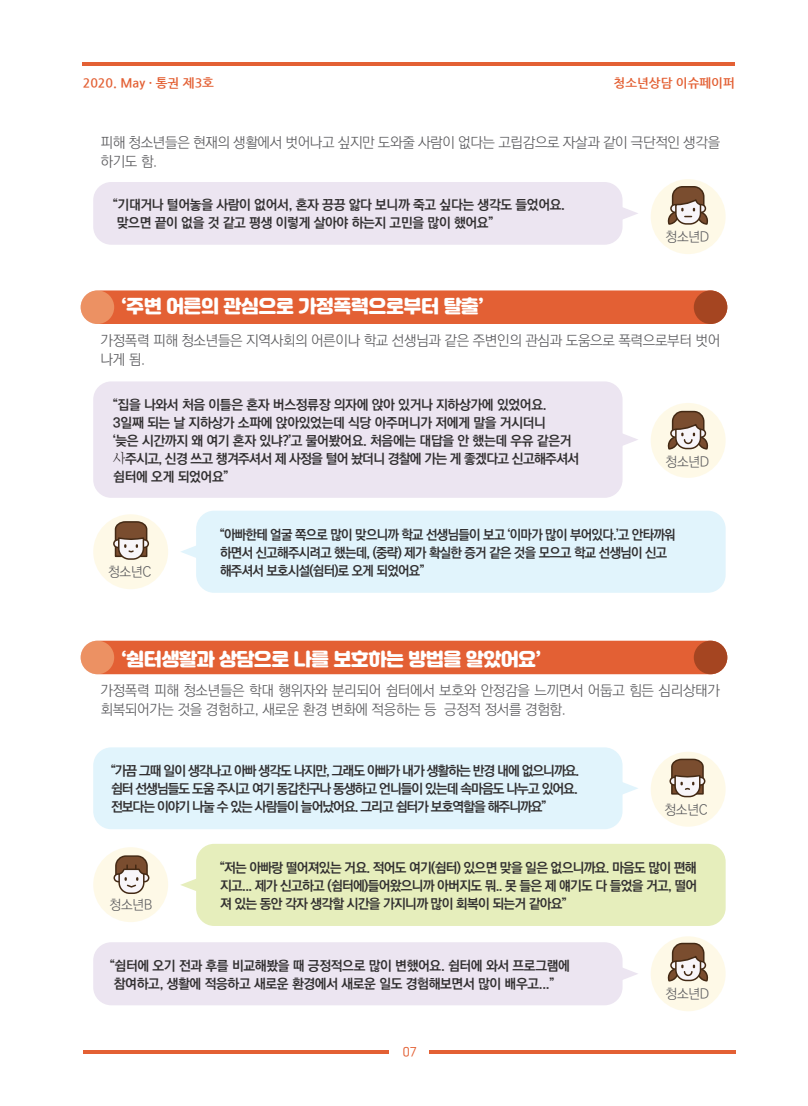
<style>
.page{position:relative;width:808px;height:1106px;background:#fff}
.page>*{position:absolute;margin:0;border:0;box-sizing:border-box;transform-origin:0 0}
.t1{font:18px "Jalnan";letter-spacing:-.025em;color:#fff}
.t2{font:300 14.4px/18.8px "Ko Pub World Dotum";letter-spacing:-.025em;color:#5a5a5d}
.t3{font:700 13.5px/18px "Ko Pub World Dotum";letter-spacing:-.05em;color:#312f30;text-align:justify}
.t4{font:700 13.5px/18px "Ko Pub World Dotum";letter-spacing:-.025em;color:#312f30}
.t5{font:300 13.5px "Ko Pub World Dotum";letter-spacing:-.025em;color:#5a5a5d}
.t6{font:700 12.45px "Nanum Gothic";color:#e36034}
.t7{font:10.95px "TT Omni Gothic M";color:#e36034}
.s1{font-family:"Chosunilbo NM";font-weight:400;color:#231f20}
</style>
<div class="page">
<div style="left:81px;top:290px;width:646px;height:34px;background:#e36034;border-radius:17px"></div>
<div style="left:81px;top:290px;width:33px;height:34px;background:#ec9163;border-radius:50%"></div>
<div style="left:694px;top:290px;width:33px;height:34px;background:#a54521;border-radius:50%"></div>
<div style="left:81px;top:640px;width:646px;height:34px;background:#e36034;border-radius:17px"></div>
<div style="left:81px;top:640px;width:33px;height:34px;background:#ec9163;border-radius:50%"></div>
<div style="left:694px;top:640px;width:33px;height:34px;background:#a54521;border-radius:50%"></div>
<div style="left:651px;top:179px;width:75px;height:75px;background:#fef9e7;border-radius:50%"></div>
<div style="left:651px;top:403px;width:75px;height:75px;background:#fef9e7;border-radius:50%"></div>
<div style="left:651px;top:751px;width:75px;height:75px;background:#fef9e7;border-radius:50%"></div>
<div style="left:651px;top:936px;width:75px;height:75px;background:#fef9e7;border-radius:50%"></div>
<div style="left:93px;top:514px;width:75px;height:75px;background:#fef9e7;border-radius:50%"></div>
<div style="left:93px;top:847px;width:75px;height:75px;background:#fef9e7;border-radius:50%"></div>
<div style="left:113px;top:873px;width:10px;height:9px;border:2px solid #432914;border-radius:50%"></div>
<svg style="left:114px;top:855px;width:35px;height:39px"></svg>
<hr style="left:83px;top:63px;width:652px;height:3px;background:#e36034">
<div style="left:93px;top:182px;width:529px;height:63px;background:#ece5f1;border-radius:18px"></div>
<svg style="left:622px;top:205px;width:16px;height:17px"></svg>
<svg style="left:667px;top:185px;width:42px;height:40px"></svg>
<div style="left:93px;top:942px;width:529px;height:63px;background:#ece5f1;border-radius:18px"></div>
<svg style="left:622px;top:965px;width:16px;height:17px"></svg>
<div style="left:93px;top:381px;width:529px;height:117px;background:#ece5f1;border-radius:18px"></div>
<svg style="left:622px;top:431px;width:16px;height:17px"></svg>
<svg style="left:667px;top:410px;width:42px;height:40px"></svg>
<div style="left:196px;top:510px;width:530px;height:83px;background:#e1f4fc;border-radius:18px"></div>
<svg style="left:181px;top:546px;width:15px;height:12px"></svg>
<div style="left:139px;top:539px;width:10px;height:9px;border:2px solid #432914;border-radius:50%"></div>
<div style="left:113px;top:539px;width:10px;height:9px;border:2px solid #432914;border-radius:50%"></div>
<svg style="left:114px;top:521px;width:34px;height:39px"></svg>
<div style="left:196px;top:843px;width:530px;height:83px;background:#e6eebc;border-radius:18px"></div>
<svg style="left:180px;top:879px;width:16px;height:12px"></svg>
<div style="left:93px;top:747px;width:529px;height:82px;background:#e1f4fc;border-radius:18px"></div>
<svg style="left:622px;top:780px;width:16px;height:16px"></svg>
<div style="left:696px;top:776px;width:9px;height:9px;border:2px solid #432914;border-radius:50%"></div>
<div style="left:669px;top:776px;width:10px;height:9px;border:2px solid #432914;border-radius:50%"></div>
<svg style="left:670px;top:758px;width:34px;height:40px"></svg>
<hr style="left:83px;top:1050px;width:652px;height:3px;background:#e36034">
<div style="left:390px;top:1043px;width:39px;height:18px;background:#fff"></div>
<svg style="left:667px;top:942px;width:42px;height:40px"></svg>
<p class="t6" style="left:83px;top:77px;width:133px">2020. May · 통권 제3호</p>
<p class="t6" style="left:614px;top:76px;width:123px">청소년상담 이슈페이퍼</p>
<p class="t2" style="left:101px;top:134px;width:621px">피해 청소년들은 현재의 생활에서 벗어나고 싶지만 도와줄 사람이 없다는 고립감으로 자살과 같이 극단적인 생각을 하기도 함.</p>
<p class="t4" style="left:113px;top:197px;width:453px">“기대거나 털어놓을 사람이 없어서, 혼자 끙끙 앓다 보니까 죽고 싶다는 생각도 들었어요. 맞으면 끝이 없을 것 같고 평생 이렇게 살아야 하는지 고민을 많이 했어요”</p>
<h1 class="t1" style="left:121px;top:293px;width:364px">‘주변 어른의 관심으로 가정폭력으로부터 탈출’</h1>
<p class="t5" style="left:666px;top:227px;width:45px">청소년D</p>
<p class="t2" style="left:101px;top:332px;width:621px">가정폭력 피해 청소년들은 지역사회의 어른이나 학교 선생님과 같은 주변인의 관심과 도움으로 폭력으로부터 벗어 나게 됨.</p>
<p class="t4" style="left:113px;top:396px;width:467px">“집을 나와서 처음 이틀은 혼자 버스정류장 의자에 앉아 있거나 지하상가에 있었어요.<br>3일째 되는 날 지하상가 소파에 앉아있었는데 식당 아주머니가 저에게 말을 거시더니<br>‘늦은 시간까지 왜 여기 혼자 있냐?’고 물어봤어요. 처음에는 대답을 안 했는데 우유 같은거 <span class="s1">사</span>주시고, 신경 쓰고 챙겨주셔서 제 사정을 털어 놨더니 경찰에 가는 게 좋겠다고 신고해주셔서 쉼터에 오게 되었어요”</p>
<p class="t5" style="left:666px;top:452px;width:45px">청소년D</p>
<p class="t3" style="left:220px;top:526px;width:457px">“아빠한테 얼굴 쪽으로 많이 맞으니까 학교 선생님들이 보고 ‘이마가 많이 부어있다.’고 안타까워 하면서 신고해주시려고 했는데, (중략) 제가 확실한 증거 같은 것을 모으고 학교 선생님이 신고</p>
<p class="t5" style="left:108px;top:562px;width:45px">청소년C</p>
<p class="t3" style="left:220px;top:562px;width:205px">해주셔서 보호시설(쉼터)로 오게 되었어요”</p>
<h1 class="t1" style="left:121px;top:646px;width:421px">‘쉼터생활과 상담으로 나를 보호하는 방법을 알았어요’</h1>
<p class="t2" style="left:101px;top:681px;width:621px">가정폭력 피해 청소년들은 학대 행위자와 분리되어 쉼터에서 보호와 안정감을 느끼면서 어둡고 힘든 심리상태가 회복되어가는 것을 경험하고, 새로운 환경 변화에 적응하는 등 긍정적 정서를 경험함.</p>
<p class="t3" style="left:111px;top:762px;width:470px">“가끔 그때 일이 생각나고 아빠 생각도 나지만, 그래도 아빠가 내가 생활하는 반경 내에 없으니까요. 쉼터 선생님들도 도움 주시고 여기 동갑친구나 동생하고 언니들이 있는데 속마음도 나누고 있어요. 전보다는 이야기 나눌 수 있는 사람들이 늘어났어요. 그리고 쉼터가 보호역할을 해주니까요”</p>
<p class="t5" style="left:664px;top:800px;width:45px">청소년C</p>
<p class="t5" style="left:110px;top:895px;width:45px">청소년B</p>
<p class="t3" style="left:220px;top:859px;width:479px">“저는 아빠랑 떨어져있는 거요. 적어도 여기(쉼터) 있으면 맞을 일은 없으니까요. 마음도 많이 편해 지고... 제가 신고하고 (쉼터에)들어왔으니까 아버지도 뭐.. 못 들은 제 얘기도 다 들었을 거고, 떨어 져 있는 동안 각자 생각할 시간을 가지니까 많이 회복이 되는거 같아요”</p>
<p class="t4" style="left:110px;top:956px;width:461px">“쉼터에 오기 전과 후를 비교해봤을 때 긍정적으로 많이 변했어요. 쉼터에 와서 프로그램에 참여하고, 생활에 적응하고 새로운 환경에서 새로운 일도 경험해보면서 많이 배우고...”</p>
<p class="t7" style="left:403px;top:1046px;width:15px">07</p>
<p class="t5" style="left:666px;top:984px;width:45px">청소년D</p>
</div>
